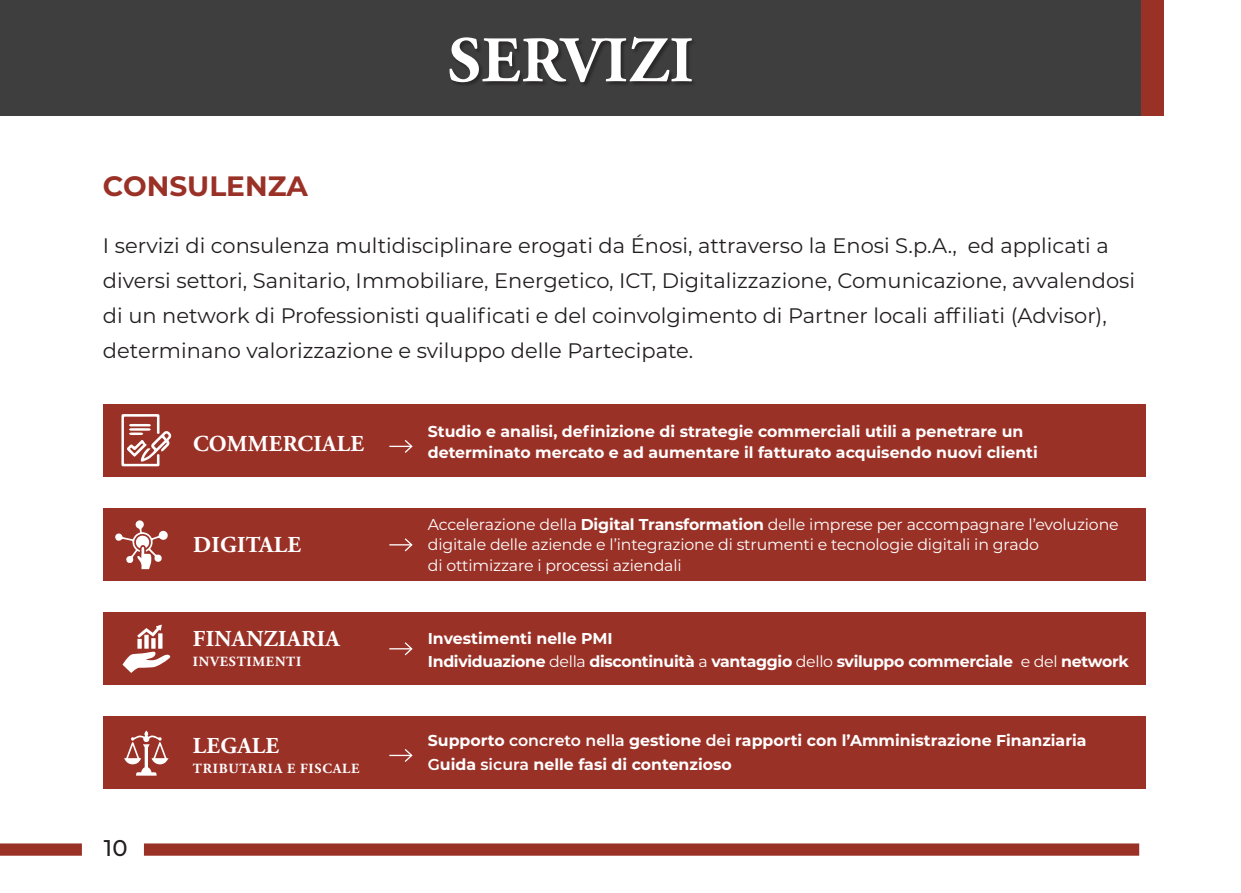
<style>
.page{position:relative;width:1241px;height:893px;background:#fff}
.page>*{position:absolute;margin:0;border:0;box-sizing:border-box;transform-origin:0 0}
.t1{font:700 64.75px "Adobe Garamond Pro";letter-spacing:.015em;color:#fff}
.t2{font:700 28px "Montserrat";color:#9a3127}
.t3{font:700 22.75px "Adobe Garamond Pro";letter-spacing:.015em;color:#fff}
.t4{font:500 22.75px "Montserrat";color:#231f20}
.t5{font:21px/35px "Montserrat";color:#231f20}
.t6{font:700 15.75px/20.7px "Montserrat";color:#fff}
.t7{font:15.75px/20.7px "Montserrat";letter-spacing:-.01em;color:#fff}
.t8{font:700 15.75px/22.9px "Montserrat";letter-spacing:-.02em;color:#fff}
.t9{font:700 14px "Adobe Garamond Pro";letter-spacing:.055em;color:#fff}
.s1{font-weight:700}
.s2{font-weight:400}
.s3{font-weight:600}
</style>
<div class="page">
<div style="left:144px;top:843px;width:994px;height:13px;background:#9a3127"></div>
<div style="left:0;top:843px;width:82px;height:13px;background:#9a3127"></div>
<div style="left:0;top:0;width:1141px;height:115px;background:#3e3e3f"></div>
<div style="left:449px;top:37px;width:247px;height:51px;background:#231f20;opacity:.75"></div>
<div style="left:1141px;top:0;width:22px;height:115px;background:#9a3127"></div>
<div style="left:103px;top:404px;width:1042px;height:72px;background:#9a3127"></div>
<div style="left:103px;top:509px;width:1042px;height:72px;background:#9a3127"></div>
<div style="left:103px;top:613px;width:1042px;height:72px;background:#9a3127"></div>
<div style="left:103px;top:717px;width:1042px;height:72px;background:#9a3127"></div>
<svg style="left:389px;top:440px;width:24px;height:13px"></svg>
<svg style="left:389px;top:538px;width:24px;height:14px"></svg>
<svg style="left:389px;top:642px;width:24px;height:14px"></svg>
<svg style="left:389px;top:749px;width:24px;height:13px"></svg>
<svg style="left:121px;top:414px;width:51px;height:52px"></svg>
<svg style="left:122px;top:625px;width:48px;height:48px"></svg>
<svg style="left:124px;top:730px;width:44px;height:46px"></svg>
<svg style="left:115px;top:520px;width:53px;height:49px"></svg>
<h1 class="t1" style="left:448px;top:23px;width:247px">SERVIZI</h1>
<h2 class="t2" style="left:103px;top:166px;width:206px">CONSULENZA</h2>
<p class="t5" style="left:103px;top:227px;width:1033px">I servizi di consulenza multidisciplinare erogati da Énosi, attraverso la Enosi S.p.A., ed applicati a diversi settori, Sanitario, Immobiliare, Energetico, ICT, Digitalizzazione, Comunicazione, avvalendosi di un network di Professionisti qualificati e del coinvolgimento di Partner locali affiliati (Advisor), determinano valorizzazione e sviluppo delle Partecipate.</p>
<p class="t4" style="left:104px;top:832px;width:25px">10</p>
<p class="t3" style="left:193px;top:430px;width:172px">COMMERCIALE</p>
<p class="t3" style="left:193px;top:531px;width:109px">DIGITALE</p>
<p class="t3" style="left:193px;top:626px;width:148px">FINANZIARIA</p>
<p class="t9" style="left:193px;top:653px;width:110px">INVESTIMENTI</p>
<p class="t3" style="left:193px;top:732px;width:88px">LEGALE</p>
<p class="t9" style="left:193px;top:760px;width:168px">TRIBUTARIA E FISCALE</p>
<p class="t6" style="left:428px;top:421px;width:611px">Studio e analisi, definizione di strategie commerciali utili a penetrare un determinato mercato e ad aumentare il fatturato acquisendo nuovi clienti</p>
<p class="t7" style="left:428px;top:513px;width:692px">Accelerazione della <span class="s1">Digital Transformation</span> delle imprese per accompagnare l’evoluzione digitale delle aziende e l’integrazione di strumenti e tecnologie digitali in grado<br>di ottimizzare i processi aziendali</p>
<p class="t8" style="left:428px;top:626px;width:702px">Investimenti nelle PMI<br>Individuazione <span class="s2">della</span> discontinuità <span class="s2">a</span> vantaggio <span class="s2">dello</span> sviluppo commerciale <span class="s2">e del</span> network</p>
<p class="t6" style="left:428px;top:727px;width:660px;line-height:24.3px">Supporto <span class="s3">concreto nella</span> gestione <span class="s3">dei</span> rapporti con l’Amministrazione Finanziaria<br><span class="s3">G</span>uida <span class="s3">sicura</span> nelle fasi di contenzioso</p>
</div>
